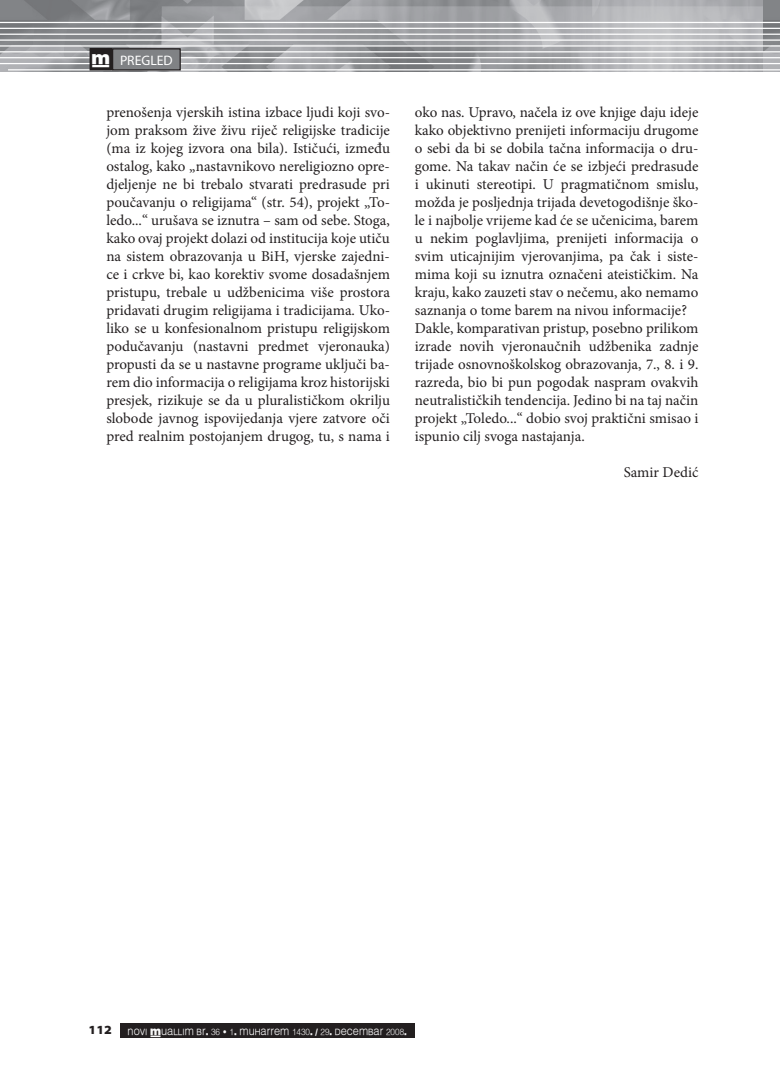
<style>
.page{position:relative;width:780px;height:1088px;background:#fff}
.page>*{position:absolute;margin:0;border:0;box-sizing:border-box;transform-origin:0 0}
.t1{font:15px/18px "Minion Pro";color:#231f20;text-align:justify}
.t2{font:13.75px "Myriad Pro";color:#fff}
.t3{font:900 semi-expanded 12.5px "Myriad Pro";color:#231f20}
.t4{font:9px "Muallim";color:#f9f9f9;scale:.91 1}
.s1{font-family:"Muallim"}
</style>
<div class="page">
<img style="left:762px;top:0;width:18px;height:72px">
<img style="left:0;top:0;width:762px;height:72px">
<hr style="left:0;top:22px;width:780px;height:1px;background:#fff">
<hr style="left:0;top:28px;width:780px;height:1px;background:#fff">
<hr style="left:0;top:34px;width:780px;height:1px;background:#fff">
<hr style="left:0;top:39px;width:780px;height:2px;background:#fff">
<hr style="left:0;top:45px;width:780px;height:2px;background:#fff">
<hr style="left:0;top:51px;width:780px;height:1px;background:#fff">
<hr style="left:0;top:57px;width:780px;height:1px;background:#fff">
<hr style="left:0;top:63px;width:780px;height:1px;background:#fff">
<hr style="left:8px;top:69px;width:772px;height:1px;background:#fff">
<div style="left:113px;top:49px;width:67px;height:21px;background:#808285"></div>
<div style="left:112px;top:48px;width:69px;height:23px;border:1px solid #231f20"></div>
<div style="left:90px;top:49px;width:21px;height:21px;background:#231f20"></div>
<div style="left:89px;top:48px;width:23px;height:22px;border:1px solid #231f20"></div>
<div style="left:120px;top:1023px;width:295px;height:15px;background:#231f20"></div>
<p class="t2" style="left:91px;top:51px;width:83px"><span class="s1">†</span> PREGLED</p>
<p class="t1" style="left:106px;top:103px;width:285px">prenošenja vjerskih istina izbace ljudi koji svo&shy;jom praksom žive živu riječ religijske tradicije (ma iz kojeg izvora ona bila). Ističući, između ostalog, kako „nastavnikovo nereligiozno opre&shy;djeljenje ne bi trebalo stvarati predrasude pri poučavanju o religijama“ (str. 54), projekt „To&shy;ledo...“ urušava se iznutra – sam od sebe. Stoga, kako ovaj projekt dolazi od institucija koje utiču na sistem obrazovanja u BiH, vjerske zajedni&shy;ce i crkve bi, kao korektiv svome dosadašnjem pristupu, trebale u udžbenicima više prostora pridavati drugim religijama i tradicijama. Uko&shy;liko se u konfesionalnom pristupu religijskom podučavanju (nastavni predmet vjeronauka) propusti da se u nastavne programe uključi ba&shy;rem dio informacija o religijama kroz historijski presjek, rizikuje se da u pluralističkom okrilju slobode javnog ispovijedanja vjere zatvore oči pred realnim postojanjem drugog, tu, s nama i</p>
<p class="t1" style="left:415px;top:103px;width:285px;text-align:left">oko nas. Upravo, načela iz ove knjige daju ideje kako objektivno prenijeti informaciju drugome o sebi da bi se dobila tačna informacija o dru&shy;gome. Na takav način će se izbjeći predrasude i ukinuti stereotipi. U pragmatičnom smislu, možda je posljednja trijada devetogodišnje ško&shy;le i najbolje vrijeme kad će se učenicima, barem u nekim poglavljima, prenijeti informacija o svim uticajnijim vjerovanjima, pa čak i siste&shy;mima koji su iznutra označeni ateističkim. Na kraju, kako zauzeti stav o nečemu, ako nemamo saznanja o tome barem na nivou informacije?<br>Dakle, komparativan pristup, posebno prilikom izrade novih vjeronaučnih udžbenika zadnje trijade osnovnoškolskog obrazovanja, 7., 8. i 9. razreda, bio bi pun pogodak naspram ovakvih neutralističkih tendencija. Jedino bi na taj način projekt „Toledo...“ dobio svoj praktični smisao i ispunio cilj svoga nastajanja.</p>
<p class="t1" style="left:623px;top:463px;width:76px">Samir Dedić</p>
<p class="t3" style="left:89px;top:1023px;width:25px">112</p>
<p class="t4" style="left:128px;top:1025px;width:308px">NOVI †UALLIM BR. 36 • 1. MUHARREM 1430. / 29. DECEMBAR 2008.</p>
</div>
